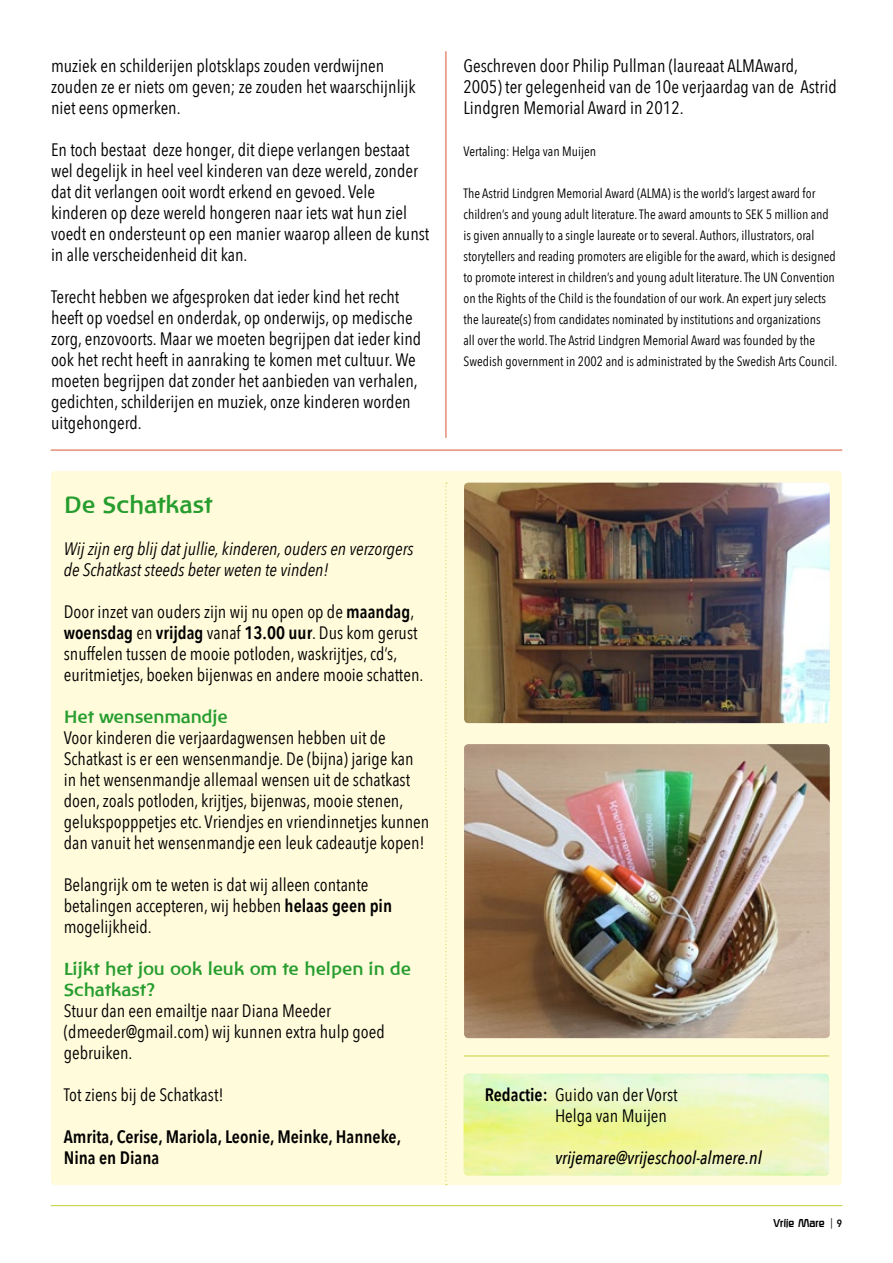
<style>
.page{position:relative;width:893px;height:1263px;background:#fff}
.page>*{position:absolute;margin:0;border:0;box-sizing:border-box;transform-origin:0 0}
.t1{font:700 24px "Baar Philos";color:#269d2e}
.t2{font:18px/21px "Avenir Next Condensed";color:#000}
.t3{font:italic 18px/21px "Avenir Next Condensed";color:#000}
.t4{font:700 18px/21px "Baar Philos";color:#269d2e}
.t5{font:600 18px/21px "Avenir Next Condensed";color:#000}
.t6{font:italic 500 18px "Avenir Next Condensed";color:#000}
.t7{font:13.5px/21px "Avenir Next Condensed";color:#000}
.t8{font:700 10.5px "Roggenkamp";color:#000;scale:.95 1}
.s1{font-weight:600}
.s2{font-family:"Avenir Next Condensed";font-weight:400}
.s3{font-family:"Avenir Next Condensed";font-weight:600}
</style>
<div class="page">
<div style="left:51px;top:471px;width:791px;height:714px;background:#fffbdb;border-radius:4px"></div>
<hr style="left:51px;top:1205px;width:791px;height:1px;background:#c8d54f">
<hr style="left:51px;top:449px;width:791px;height:2px;background:#db684a">
<svg style="left:445px;top:483px;width:2px;height:702px"></svg>
<img style="left:463px;top:1073px;width:366px;height:103px">
<hr style="left:464px;top:1055px;width:365px;height:1px;background:#c8d54f">
<hr style="left:445px;top:52px;width:1px;height:385px;background:#db684a">
<img style="left:464px;top:483px;width:366px;height:240px">
<img style="left:464px;top:744px;width:366px;height:294px">
<p class="t2" style="left:51px;top:54px;width:366px">muziek en schilderijen plotsklaps zouden verdwijnen zouden ze er niets om geven; ze zouden het waarschijnlijk niet eens opmerken.</p>
<p class="t2" style="left:51px;top:138px;width:380px">En toch bestaat deze honger, dit diepe verlangen bestaat wel degelijk in heel veel kinderen van deze wereld, zonder dat dit verlangen ooit wordt erkend en gevoed. Vele kinderen op deze wereld hongeren naar iets wat hun ziel voedt en ondersteunt op een manier waarop alleen de kunst in alle verscheidenheid dit kan.</p>
<p class="t2" style="left:51px;top:285px;width:372px">Terecht hebben we afgesproken dat ieder kind het recht heeft op voedsel en onderdak, op onderwijs, op medische zorg, enzovoorts. Maar we moeten begrijpen dat ieder kind ook het recht heeft in aanraking te komen met cultuur. We moeten begrijpen dat zonder het aanbieden van verhalen, gedichten, schilderijen en muziek, onze kinderen worden uitgehongerd.</p>
<h1 class="t1" style="left:64px;top:491px;width:150px">De Schatkast</h1>
<p class="t3" style="left:64px;top:538px;width:351px">Wij zijn erg blij dat jullie, kinderen, ouders en verzorgers de Schatkast steeds beter weten te vinden!</p>
<p class="t2" style="left:64px;top:600px;width:361px">Door inzet van ouders zijn wij nu open op de <span class="s1">maandag</span>, <span class="s1">woensdag</span> en <span class="s1">vrijdag</span> vanaf <span class="s1">13.00 uur</span>. Dus kom gerust snuffelen tussen de mooie potloden, waskrijtjes, cd’s, euritmietjes, boeken bijenwas en andere mooie schatten.</p>
<p class="t4" style="left:64px;top:706px;width:166px">Het wensenmandje</p>
<p class="t2" style="left:64px;top:726px;width:367px">Voor kinderen die verjaardagwensen hebben uit de Schatkast is er een wensenmandje. De (bijna) jarige kan in het wensenmandje allemaal wensen uit de schatkast doen, zoals potloden, krijtjes, bijenwas, mooie stenen, gelukspopppetjes etc. Vriendjes en vriendinnetjes kunnen dan vanuit het wensenmandje een leuk cadeautje kopen!</p>
<p class="t2" style="left:64px;top:873px;width:330px">Belangrijk om te weten is dat wij alleen contante betalingen accepteren, wij hebben <span class="s1">helaas geen pin </span>mogelijkheid.</p>
<p class="t4" style="left:64px;top:958px;width:349px">Lijkt het jou ook leuk om te helpen in de<br>Schatkast?</p>
<p class="t2" style="left:64px;top:999px;width:322px">Stuur dan een emailtje naar Diana Meeder (dmeeder@gmail.com) wij kunnen extra hulp goed gebruiken.</p>
<p class="t2" style="left:64px;top:1083px;width:162px">Tot ziens bij de Schatkast!</p>
<p class="t5" style="left:64px;top:1126px;width:339px">Amrita, Cerise, Mariola, Leonie, Meinke, Hanneke,<br>Nina en Diana</p>
<p class="t2" style="left:463px;top:54px;width:375px">Geschreven door Philip Pullman (laureaat ALMAward,<br>2005) ter gelegenheid van de 10e verjaardag van de Astrid<br>Lindgren Memorial Award in 2012.</p>
<p class="t7" style="left:463px;top:140px;width:134px">Vertaling: Helga van Muijen</p>
<p class="t7" style="left:463px;top:182px;width:375px">The Astrid Lindgren Memorial Award (ALMA) is the world’s largest award for children’s and young adult literature. The award amounts to SEK 5 million and is given annually to a single laureate or to several. Authors, illustrators, oral storytellers and reading promoters are eligible for the award, which is designed to promote interest in children’s and young adult literature. The UN Convention on the Rights of the Child is the foundation of our work. An expert jury selects the laureate(s) from candidates nominated by institutions and organizations<br>all over the world. The Astrid Lindgren Memorial Award was founded by the Swedish government in 2002 and is administrated by the Swedish Arts Council.</p>
<p class="t2" style="left:555px;top:1083px;width:124px;text-indent:-70px"><span class="s1">Redactie:</span> Guido van der Vorst<br>Helga van Muijen</p>
<p class="t6" style="left:555px;top:1147px;width:208px">vrijemare@vrijeschool-almere.nl</p>
<p class="t8" style="left:773px;top:1216px;width:74px">Vrije Mare <span class="s2">|</span> <span class="s3">9</span></p>
</div>
